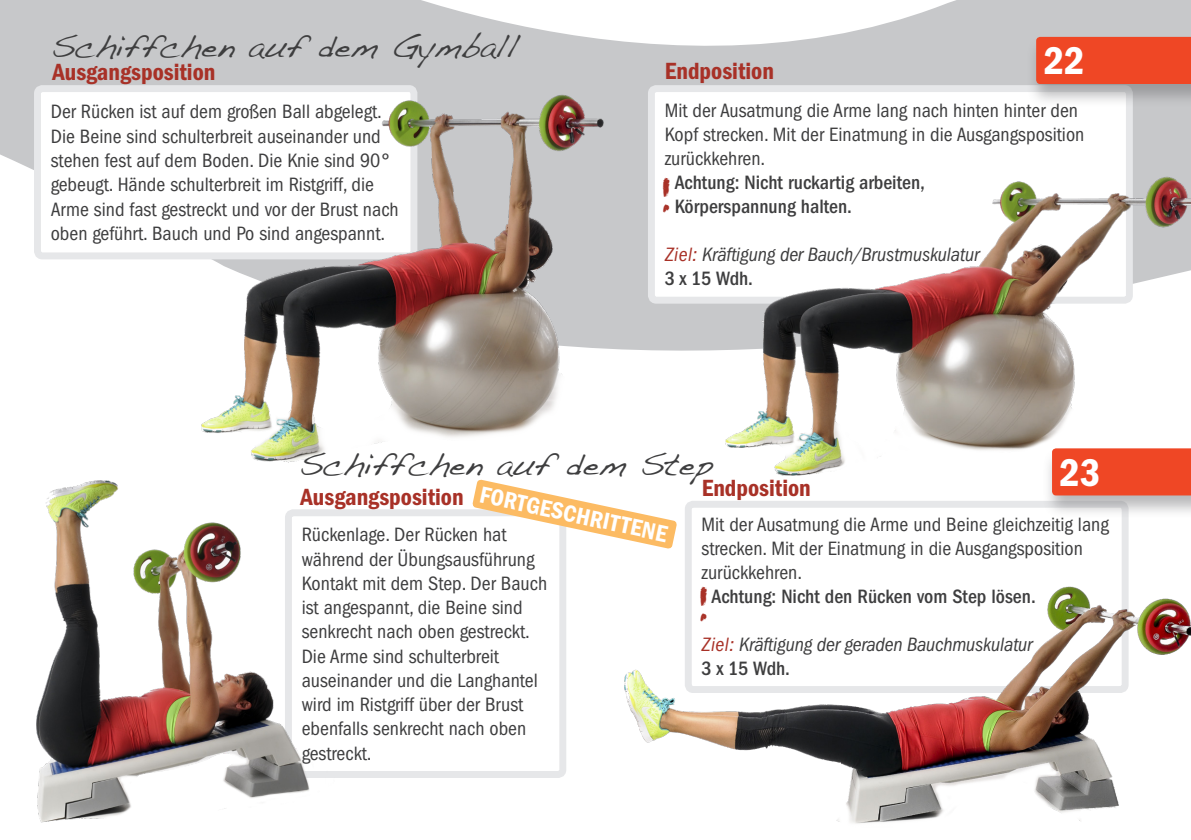
<style>
.page{position:relative;width:1191px;height:840px;background:#fff}
.page>*{position:absolute;margin:0;border:0;box-sizing:border-box;transform-origin:0 0}
.t1{font:40px "ITC Franklin Gothic Std Dm Cd";color:#fff}
.t2{font:40px "Chalkduster";color:#a83127}
.t3{font:28px "Dakota";color:#3e3e3f}
.t4{font:24.2px "ITC Franklin Gothic Std Dm Cd";color:#a83127}
.t5{font:24.2px "ITC Franklin Gothic Std Dm Cd";color:#fff}
.t6{font:condensed 20px/24.2px "ITC Franklin Gothic Std";color:#3e3e3f}
.t7{font:italic condensed 20px/24px "ITC Franklin Gothic Std";letter-spacing:-.01em;color:#3e3e3f}
.t8{font:500 condensed 20px/24px "ITC Franklin Gothic Std";color:#3e3e3f}
.s1{color:#a83127}
.s2{font-weight:500;font-style:normal}
</style>
<div class="page">
<svg style="left:0;top:0;width:1191px;height:351px;fill:#c7c8ca"></svg>
<div style="left:285px;top:509px;width:281px;height:268px;border:7px solid #e6e7e9;border-radius:5px"></div>
<div style="left:37px;top:89px;width:377px;height:167px;background:#fff;border-radius:5px"></div>
<div style="left:34px;top:85px;width:383px;height:174px;border:7px solid #e6e7e9;border-radius:5px"></div>
<div style="left:685px;top:500px;width:443px;height:192px;border:7px solid #e6e7e9;border-radius:5px"></div>
<div style="left:651px;top:89px;width:478px;height:211px;background:#fff;border-radius:5px"></div>
<div style="left:648px;top:85px;width:484px;height:218px;border:7px solid #e6e7e9;border-radius:5px"></div>
<img style="left:194px;top:90px;width:433px;height:373px">
<img style="left:714px;top:159px;width:477px;height:317px">
<img style="left:36px;top:480px;width:329px;height:343px">
<img style="left:624px;top:573px;width:567px;height:251px">
<svg style="left:472px;top:479px;width:205px;height:70px"></svg>
<div style="left:1026px;top:35px;width:165px;height:72px;background:#636366;opacity:.45"></div>
<div style="left:1036px;top:37px;width:155px;height:47px;background:#ef4725"></div>
<div style="left:1042px;top:446px;width:149px;height:72px;background:#636366;opacity:.45"></div>
<div style="left:1052px;top:448px;width:139px;height:47px;background:#ef4725"></div>
<h2 class="t3" style="left:51px;top:29px;width:469px">Schiffchen auf dem Gymball</h2>
<p class="t4" style="left:52px;top:58px;width:164px">Ausgangsposition</p>
<p class="t6" style="left:51px;top:100px;width:349px">Der Rücken ist auf dem großen Ball abgelegt.<br>Die Beine sind schulterbreit auseinander und stehen fest auf dem Boden. Die Knie sind 90° gebeugt. Hände schulterbreit im Ristgriff, die Arme sind fast gestreckt und vor der Brust nach oben geführt. Bauch und Po sind angespannt.</p>
<p class="t4" style="left:665px;top:57px;width:110px">Endposition</p>
<h1 class="t1" style="left:1043px;top:38px;width:42px">22</h1>
<p class="t6" style="left:664px;top:99px;width:421px">Mit der Ausatmung die Arme lang nach hinten hinter den<br>Kopf strecken. Mit der Einatmung in die Ausgangsposition zurückkehren.</p>
<p class="t8" style="left:674px;top:171px;width:252px">Achtung: Nicht ruckartig arbeiten,<br>Körperspannung halten.</p>
<p class="t7" style="left:664px;top:243px;width:316px"><span class="s1">Ziel:</span> Kräftigung der Bauch/Brustmuskulatur<br><span class="s2">3 x 15 Wdh.</span></p>
<h1 class="t2" style="left:660px;top:175px;width:16px">!</h1>
<h2 class="t3" style="left:299px;top:446px;width:415px">Schiffchen auf dem Step</h2>
<h1 class="t1" style="left:1059px;top:449px;width:42px">23</h1>
<p class="t4" style="left:702px;top:474px;width:110px">Endposition</p>
<p class="t5" style="left:483px;top:480px;width:193px;rotate:12deg">FORTGESCHRITTENE</p>
<p class="t4" style="left:300px;top:482px;width:164px">Ausgangsposition</p>
<p class="t6" style="left:701px;top:512px;width:409px">Mit der Ausatmung die Arme und Beine gleichzeitig lang strecken. Mit der Einatmung in die Ausgangsposition zurückkehren.</p>
<p class="t8" style="left:711px;top:584px;width:326px">Achtung: Nicht den Rücken vom Step lösen.</p>
<p class="t7" style="left:701px;top:632px;width:333px"><span class="s1">Ziel:</span> Kräftigung der geraden Bauchmuskulatur<br><span class="s2">3 x 15 Wdh.</span></p>
<p class="t6" style="left:302px;top:522px;width:247px">Rückenlage. Der Rücken hat während der Übungsausführung<br>Kontakt mit dem Step. Der Bauch ist angespannt, die Beine sind senkrecht nach oben gestreckt.<br>Die Arme sind schulterbreit auseinander und die Langhantel wird im Ristgriff über der Brust ebenfalls senkrecht nach oben gestreckt.</p>
<h1 class="t2" style="left:697px;top:583px;width:16px">!</h1>
</div>
